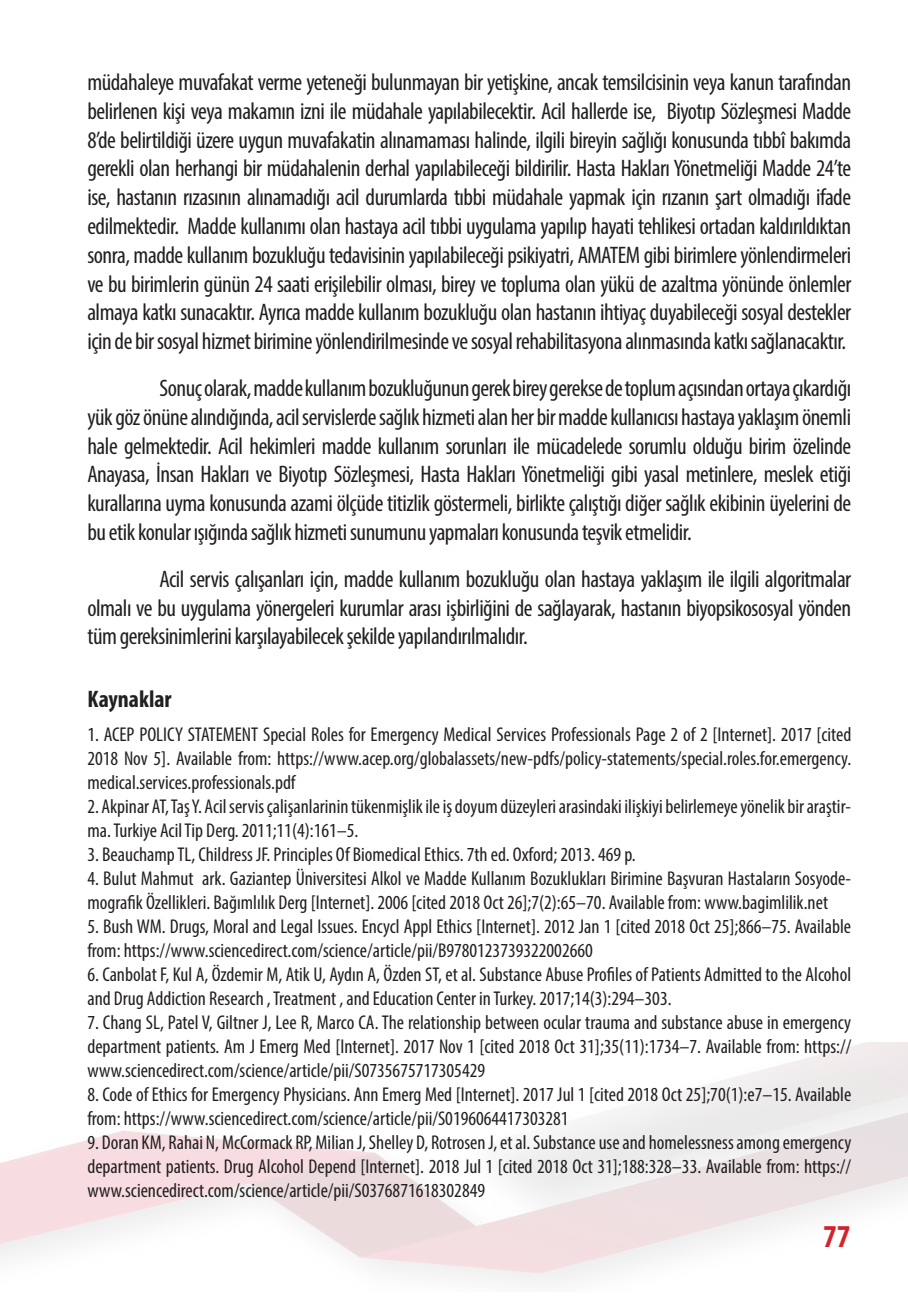
<style>
.page{position:relative;width:908px;height:1304px;background:#fff}
.page>*{position:absolute;margin:0;border:0;box-sizing:border-box;transform-origin:0 0}
.t1{font:700 condensed 32px "Myriad Pro";color:#d1232a}
.t2{font:condensed 24px/28.8px "Myriad Pro";letter-spacing:-.02em;color:#231f20;text-align:justify}
.t3{font:700 condensed 24px "Myriad Pro";color:#231f20}
.t4{font:condensed 20px/24px "Myriad Pro";color:#231f20}
</style>
<div class="page">
<p class="t2" style="left:87px;top:67px;width:765px">müdahaleye muvafakat verme yeteneği bulunmayan bir yetişkine, ancak temsilcisinin veya kanun tarafından belirlenen kişi veya makamın izni ile müdahale yapılabilecektir. Acil hallerde ise, Biyotıp Sözleşmesi Madde 8’de belirtildiği üzere uygun muvafakatin alınamaması halinde, ilgili bireyin sağlığı konusunda tıbbî bakımda gerekli olan herhangi bir müdahalenin derhal yapılabileceği bildirilir. Hasta Hakları Yönetmeliği Madde 24’te ise, hastanın rızasının alınamadığı acil durumlarda tıbbi müdahale yapmak için rızanın şart olmadığı ifade edilmektedir. Madde kullanımı olan hastaya acil tıbbi uygulama yapılıp hayati tehlikesi ortadan kaldırıldıktan sonra, madde kullanım bozukluğu tedavisinin yapılabileceği psikiyatri, AMATEM gibi birimlere yönlendirmeleri ve bu birimlerin günün 24 saati erişilebilir olması, birey ve topluma olan yükü de azaltma yönünde önlemler almaya katkı sunacaktır. Ayrıca madde kullanım bozukluğu olan hastanın ihtiyaç duyabileceği sosyal destekler için de bir sosyal hizmet birimine yönlendirilmesinde ve sosyal rehabilitasyona alınmasında katkı sağlanacaktır.</p>
<p class="t2" style="left:87px;top:373px;width:765px;text-indent:72px">Sonuç olarak, madde kullanım bozukluğunun gerek birey gerekse de toplum açısından ortaya çıkardığı yük göz önüne alındığında, acil servislerde sağlık hizmeti alan her bir madde kullanıcısı hastaya yaklaşım önemli hale gelmektedir. Acil hekimleri madde kullanım sorunları ile mücadelede sorumlu olduğu birim özelinde Anayasa, İnsan Hakları ve Biyotıp Sözleşmesi, Hasta Hakları Yönetmeliği gibi yasal metinlere, meslek etiği kurallarına uyma konusunda azami ölçüde titizlik göstermeli, birlikte çalıştığı diğer sağlık ekibinin üyelerini de bu etik konular ışığında sağlık hizmeti sunumunu yapmaları konusunda teşvik etmelidir.</p>
<p class="t2" style="left:87px;top:564px;width:765px;text-indent:72px">Acil servis çalışanları için, madde kullanım bozukluğu olan hastaya yaklaşım ile ilgili algoritmalar olmalı ve bu uygulama yönergeleri kurumlar arası işbirliğini de sağlayarak, hastanın biyopsikososyal yönden tüm gereksinimlerini karşılayabilecek şekilde yapılandırılmalıdır.</p>
<p class="t3" style="left:87px;top:684px;width:86px">Kaynaklar</p>
<p class="t4" style="left:87px;top:722px;width:765px;text-align:justify">1. ACEP POLICY STATEMENT Special Roles for Emergency Medical Services Professionals Page 2 of 2 [Internet]. 2017 [cited 2018 Nov 5]. Available from: https://www.acep.org/globalassets/new-pdfs/policy-statements/special.roles.for.emergency. medical.services.professionals.pdf</p>
<p class="t4" style="left:87px;top:794px;width:765px">2. Akpinar AT, Taş Y. Acil servis çalişanlarinin tükenmişlik ile iş doyum düzeyleri arasindaki ilişkiyi belirlemeye yönelik bir araştir&shy;ma. Turkiye Acil Tip Derg. 2011;11(4):161–5.</p>
<p class="t4" style="left:87px;top:842px;width:549px">3. Beauchamp TL, Childress JF. Principles Of Biomedical Ethics. 7th ed. Oxford; 2013. 469 p.</p>
<p class="t4" style="left:87px;top:866px;width:765px">4. Bulut Mahmut ark. Gaziantep Üniversitesi Alkol ve Madde Kullanım Bozuklukları Birimine Başvuran Hastaların Sosyode&shy;mografik Özellikleri. Bağımlılık Derg [Internet]. 2006 [cited 2018 Oct 26];7(2):65–70. Available from: www.bagimlilik.net</p>
<p class="t4" style="left:87px;top:914px;width:764px">5. Bush WM. Drugs, Moral and Legal Issues. Encycl Appl Ethics [Internet]. 2012 Jan 1 [cited 2018 Oct 25];866–75. Available from: https://www.sciencedirect.com/science/article/pii/B9780123739322002660</p>
<p class="t4" style="left:87px;top:962px;width:765px">6. Canbolat F, Kul A, Özdemir M, Atik U, Aydın A, Özden ST, et al. Substance Abuse Profiles of Patients Admitted to the Alcohol and Drug Addiction Research , Treatment , and Education Center in Turkey. 2017;14(3):294–303.</p>
<p class="t4" style="left:87px;top:1010px;width:765px;text-align:justify">7. Chang SL, Patel V, Giltner J, Lee R, Marco CA. The relationship between ocular trauma and substance abuse in emergency department patients. Am J Emerg Med [Internet]. 2017 Nov 1 [cited 2018 Oct 31];35(11):1734–7. Available from: https:// www.sciencedirect.com/science/article/pii/S0735675717305429</p>
<p class="t4" style="left:87px;top:1082px;width:765px">8. Code of Ethics for Emergency Physicians. Ann Emerg Med [Internet]. 2017 Jul 1 [cited 2018 Oct 25];70(1):e7–15. Available from: https://www.sciencedirect.com/science/article/pii/S0196064417303281</p>
<p class="t4" style="left:87px;top:1130px;width:765px;text-align:justify">9. Doran KM, Rahai N, McCormack RP, Milian J, Shelley D, Rotrosen J, et al. Substance use and homelessness among emergency department patients. Drug Alcohol Depend [Internet]. 2018 Jul 1 [cited 2018 Oct 31];188:328–33. Available from: https:// www.sciencedirect.com/science/article/pii/S0376871618302849</p>
<h1 class="t1" style="left:822px;top:1216px;width:29px">77</h1>
</div>
